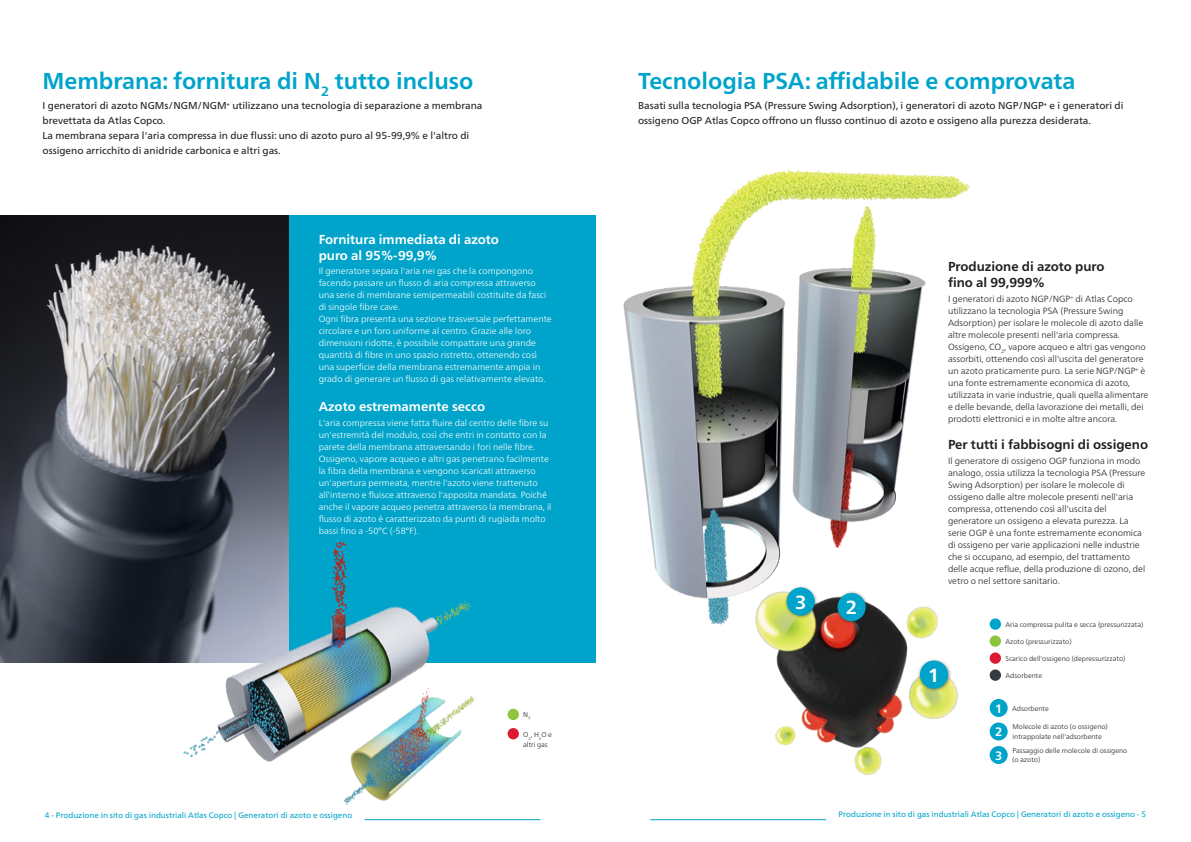
<style>
.page{position:relative;width:1191px;height:842px;background:#fff}
.page>*{position:absolute;margin:0;border:0;box-sizing:border-box;transform-origin:0 0}
.t1{font:700 23px "Neue Frutiger World";color:#00a4ca}
.t2{font:700 19px "Neue Frutiger World";color:#fff}
.t3{font:700 13px/15.6px "Neue Frutiger World";color:#231f20}
.t4{font:700 13px/15.6px "Neue Frutiger World";color:#fff}
.t5{font:700 12.2px/23.5px "Neue Frutiger World";color:#fff;text-align:justify}
.t6{font:10px/15px "Neue Frutiger World";color:#231f20}
.t7{font:300 9px/12px "Neue Frutiger World";color:#fff}
.t8{font:300 9px/12px "Neue Frutiger World";color:#231f20}
.t9{font:8px "Neue Frutiger World";color:#00a4ca}
.t10{font:300 7px/9.5px "Neue Frutiger World";color:#231f20}
</style>
<div class="page">
<img style="left:0;top:215px;width:289px;height:448px">
<div style="left:289px;top:215px;width:306px;height:448px;background:#00a4ca"></div>
<div style="left:507px;top:709px;width:12px;height:11px;background:#8bc63e;border-radius:50%"></div>
<div style="left:507px;top:728px;width:12px;height:11px;background:#dc1a32;border-radius:50%"></div>
<img style="left:595px;top:169px;width:413px;height:606px">
<img style="left:177px;top:427px;width:332px;height:394px">
<div style="left:989px;top:635px;width:12px;height:12px;background:#8bc63e;border-radius:50%"></div>
<div style="left:989px;top:652px;width:12px;height:12px;background:#dc1a32;border-radius:50%"></div>
<div style="left:989px;top:669px;width:12px;height:12px;background:#353b40;border-radius:50%"></div>
<div style="left:989px;top:618px;width:12px;height:12px;background:#00a4ca;border-radius:50%"></div>
<div style="left:989px;top:699px;width:18px;height:18px;background:#00a4ca;border-radius:50%"></div>
<div style="left:989px;top:722px;width:18px;height:18px;background:#00a4ca;border-radius:50%"></div>
<div style="left:989px;top:746px;width:18px;height:18px;background:#00a4ca;border-radius:50%"></div>
<hr style="left:365px;top:819px;width:175px;height:1px;background:#00a4ca">
<hr style="left:650px;top:819px;width:176px;height:1px;background:#00a4ca">
<h1 class="t1" style="left:43px;top:60px;width:432px">Membrana: fornitura di N<sub>2</sub> tutto incluso</h1>
<p class="t6" style="left:43px;top:99px;width:441px">I generatori di azoto NGMs/NGM/NGM<sup>+</sup> utilizzano una tecnologia di separazione a membrana brevettata da Atlas Copco.<br>La membrana separa l'aria compressa in due flussi: uno di azoto puro al 95-99,9% e l'altro di ossigeno arricchito di anidride carbonica e altri gas.</p>
<h3 class="t4" style="left:319px;top:231px;width:182px">Fornitura immediata di azoto puro al 95%-99,9%</h3>
<p class="t7" style="left:319px;top:265px;width:235px">Il generatore separa l'aria nei gas che la compongono facendo passare un flusso di aria compressa attraverso una serie di membrane semipermeabili costituite da fasci di singole fibre cave.<br>Ogni fibra presenta una sezione trasversale perfettamente circolare e un foro uniforme al centro. Grazie alle loro dimensioni ridotte, è possibile compattare una grande quantità di fibre in uno spazio ristretto, ottenendo così una superficie della membrana estremamente ampia in grado di generare un flusso di gas relativamente elevato.</p>
<h3 class="t4" style="left:319px;top:398px;width:168px">Azoto estremamente secco</h3>
<p class="t7" style="left:319px;top:417px;width:234px">L'aria compressa viene fatta fluire dal centro delle fibre su un'estremità del modulo, così che entri in contatto con la parete della membrana attraversando i fori nelle fibre.<br>Ossigeno, vapore acqueo e altri gas penetrano facilmente la fibra della membrana e vengono scaricati attraverso un'apertura permeata, mentre l'azoto viene trattenuto all'interno e fluisce attraverso l'apposita mandata. Poiché anche il vapore acqueo penetra attraverso la membrana, il flusso di azoto è caratterizzato da punti di rugiada molto bassi fino a -50°C (-58°F).</p>
<p class="t10" style="left:523px;top:710px;width:9px">N<sub>2</sub></p>
<p class="t10" style="left:523px;top:730px;width:30px">O<sub>2</sub>, H<sub>2</sub>O e altri gas</p>
<h1 class="t1" style="left:638px;top:60px;width:439px">Tecnologia PSA: affidabile e comprovata</h1>
<p class="t6" style="left:638px;top:99px;width:487px">Basati sulla tecnologia PSA (Pressure Swing Adsorption), i generatori di azoto NGP/NGP<sup>+</sup> e i generatori di ossigeno OGP Atlas Copco offrono un flusso continuo di azoto e ossigeno alla purezza desiderata.</p>
<h2 class="t2" style="left:795px;top:585px;width:13px">3</h2>
<h2 class="t2" style="left:846px;top:591px;width:13px">2</h2>
<h3 class="t3" style="left:948px;top:259px;width:158px">Produzione di azoto puro fino al 99,999%</h3>
<p class="t8" style="left:948px;top:293px;width:202px">I generatori di azoto NGP/NGP<sup>+</sup> di Atlas Copco utilizzano la tecnologia PSA (Pressure Swing Adsorption) per isolare le molecole di azoto dalle altre molecole presenti nell'aria compressa.<br>Ossigeno, CO<sub>2</sub>, vapore acqueo e altri gas vengono assorbiti, ottenendo così all'uscita del generatore un azoto praticamente puro. La serie NGP/NGP<sup>+</sup> è una fonte estremamente economica di azoto, utilizzata in varie industrie, quali quella alimentare e delle bevande, della lavorazione dei metalli, dei prodotti elettronici e in molte altre ancora.</p>
<h3 class="t3" style="left:948px;top:437px;width:202px">Per tutti i fabbisogni di ossigeno</h3>
<p class="t8" style="left:948px;top:455px;width:199px">Il generatore di ossigeno OGP funziona in modo analogo, ossia utilizza la tecnologia PSA (Pressure Swing Adsorption) per isolare le molecole di ossigeno dalle altre molecole presenti nell'aria compressa, ottenendo così all'uscita del generatore un ossigeno a elevata purezza. La serie OGP è una fonte estremamente economica di ossigeno per varie applicazioni nelle industrie che si occupano, ad esempio, del trattamento delle acque reflue, della produzione di ozono, del vetro o nel settore sanitario.</p>
<h2 class="t2" style="left:928px;top:659px;width:13px">1</h2>
<p class="t10" style="left:1005px;top:620px;width:139px">Aria compressa pulita e secca (pressurizzata)</p>
<p class="t10" style="left:1005px;top:637px;width:68px">Azoto (pressurizzato)</p>
<p class="t10" style="left:1005px;top:654px;width:121px">Scarico dell'ossigeno (depressurizzato)</p>
<p class="t10" style="left:1005px;top:671px;width:38px">Adsorbente</p>
<h3 class="t5" style="left:995px;top:696px;width:9px">1<br>2<br>3</h3>
<p class="t10" style="left:1012px;top:703px;width:38px">Adsorbente</p>
<p class="t10" style="left:1012px;top:722px;width:97px">Molecole di azoto (o ossigeno) intrappolate nell'adsorbente</p>
<p class="t10" style="left:1012px;top:746px;width:117px">Passaggio delle molecole di ossigeno (o azoto)</p>
<p class="t9" style="left:45px;top:809px;width:309px">4 - Produzione in sito di gas industriali Atlas Copco | Generatori di azoto e ossigeno</p>
<p class="t9" style="left:838px;top:807px;width:309px">Produzione in sito di gas industriali Atlas Copco | Generatori di azoto e ossigeno - 5</p>
</div>
